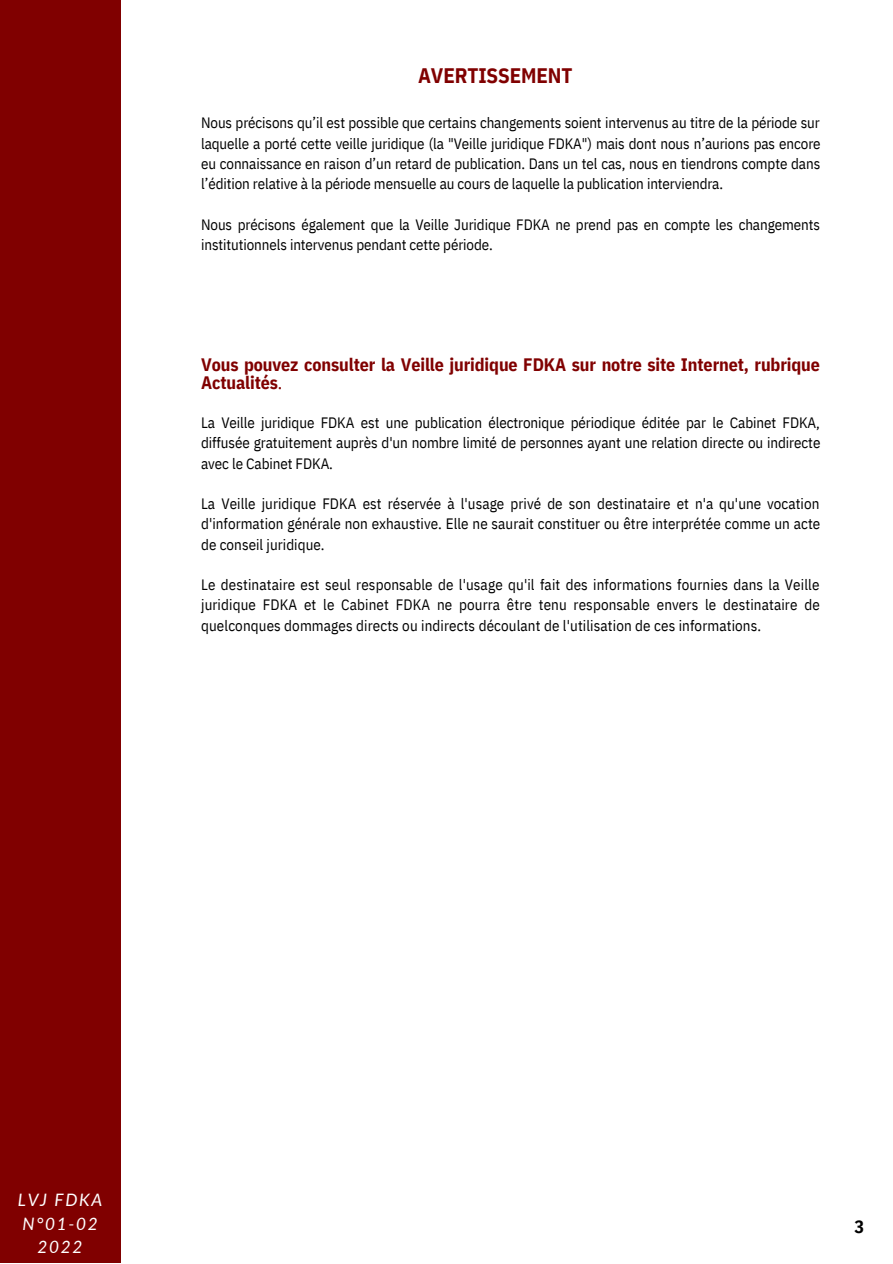
<style>
.page{position:relative;width:893px;height:1264px;background:#fff}
.page>*{position:absolute;margin:0;border:0;box-sizing:border-box;transform-origin:0 0}
.t1{font:700 21px "IBM Plex Sans Cond";letter-spacing:-.005em;color:#800000}
.t2{font:700 18px/18px "IBM Plex Sans Cond";letter-spacing:-.005em;color:#800000}
.t3{font:700 18px "IBM Plex Sans Cond";color:#000}
.t4{font:italic 17.1px/23.5px "Lato";letter-spacing:.1em;color:#fff;text-align:center}
.t5{font:15px/20.2px "IBM Plex Sans Cond";letter-spacing:-.005em;color:#000;text-align:justify}
.s1{font-weight:400}
</style>
<div class="page">
<div style="left:0;top:0;width:120px;height:1262px;background:#800000"></div>
<h1 class="t1" style="left:418px;top:62px;width:156px">AVERTISSEMENT</h1>
<p class="t5" style="left:201px;top:113px;width:621px">Nous précisons qu’il est possible que certains changements soient intervenus au titre de la période sur laquelle a porté cette veille juridique (la "Veille juridique FDKA") mais dont nous n’aurions pas encore eu connaissance en raison d’un retard de publication. Dans un tel cas, nous en tiendrons compte dans l’édition relative à la période mensuelle au cours de laquelle la publication interviendra.</p>
<p class="t5" style="left:201px;top:214px;width:620px">Nous précisons également que la Veille Juridique FDKA ne prend pas en compte les changements institutionnels intervenus pendant cette période.</p>
<p class="t2" style="left:201px;top:355px;width:620px">Vous pouvez consulter la Veille juridique FDKA sur notre site Internet, rubrique<br>Actualités<span class="s1">.</span></p>
<p class="t5" style="left:201px;top:412px;width:620px">La Veille juridique FDKA est une publication électronique périodique éditée par le Cabinet FDKA, diffusée gratuitement auprès d'un nombre limité de personnes ayant une relation directe ou indirecte avec le Cabinet FDKA.</p>
<p class="t5" style="left:201px;top:493px;width:620px">La Veille juridique FDKA est réservée à l'usage privé de son destinataire et n'a qu'une vocation d'information générale non exhaustive. Elle ne saurait constituer ou être interprétée comme un acte de conseil juridique.</p>
<p class="t5" style="left:201px;top:574px;width:620px">Le destinataire est seul responsable de l'usage qu'il fait des informations fournies dans la Veille juridique FDKA et le Cabinet FDKA ne pourra être tenu responsable envers le destinataire de quelconques dommages directs ou indirects découlant de l'utilisation de ces informations.</p>
<p class="t4" style="left:18px;top:1187px;width:86px">LVJ FDKA<br>N°01-02<br>2022</p>
<p class="t3" style="left:854px;top:1214px;width:11px">3</p>
</div>
